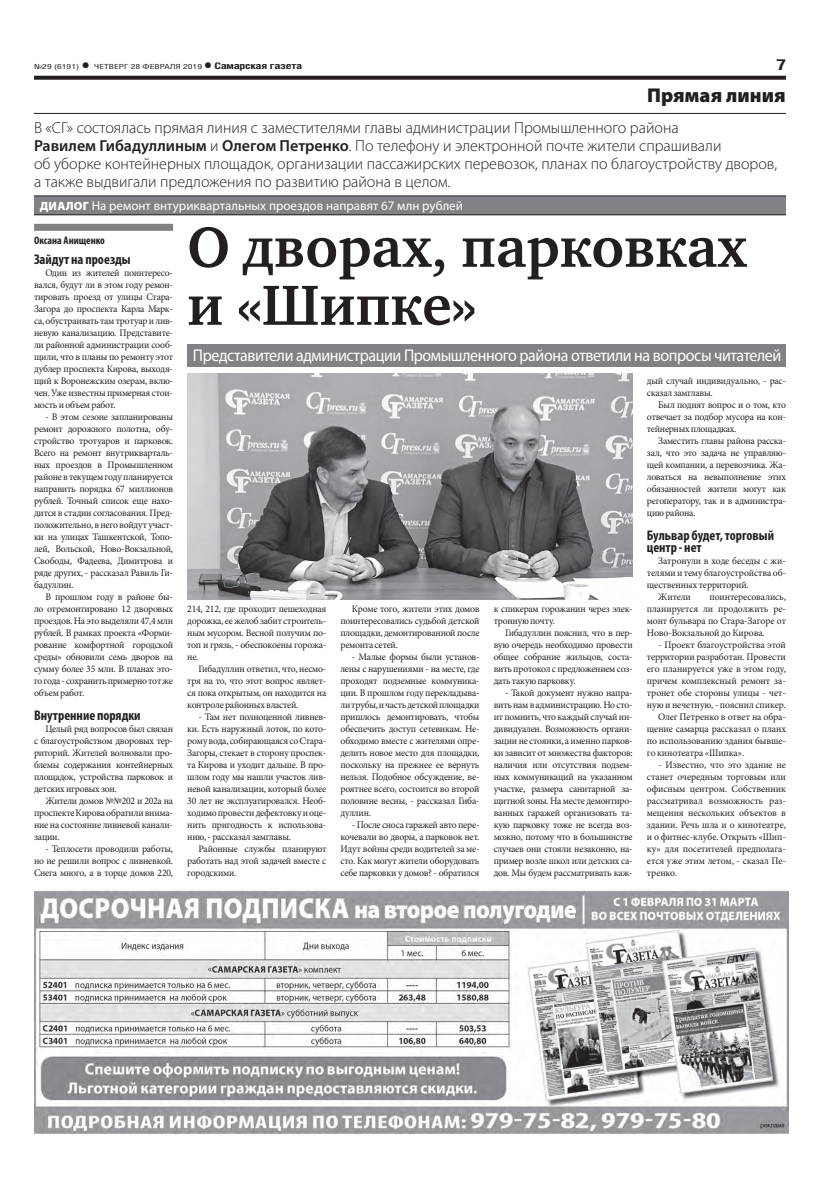
<style>
.page{position:relative;width:820px;height:1191px;background:#fff}
.page>*{position:absolute;margin:0;border:0;box-sizing:border-box;transform-origin:0 0}
.t1{font:700 58px/58px "Charter C";color:#231f20}
.t2{font:900 20px "Myriad Pro";color:#231f20}
.t3{font:17px "Myriad Pro";letter-spacing:-.025em;color:#fff;scale:.94 1}
.t4{font:300 16px/18px "Myriad Pro";color:#231f20}
.t5{font:700 15px "Helios Cond";color:#231f20;scale:1.4 1}
.t6{font:700 condensed 14px/12px "Myriad Pro";color:#231f20}
.t7{font:13px "Myriad Pro";color:#fff}
.t8{font:700 condensed 11px "Myriad Pro";color:#231f20}
.t9{font:10px/12px "Minion Pro";letter-spacing:-.02em;color:#231f20;text-align:justify}
.t10{font:700 9px "Helios Cond";letter-spacing:-.02em;color:#231f20;scale:1.4 1}
.t11{font:7px "Helios Cond";color:#231f20;scale:1.4 1}
.s1{font-weight:700;font-size:16px}
.s2{font-size:16px}
.s3{font-weight:600}
.s4{font-weight:900;font-size:12px}
</style>
<div class="page">
<svg style="left:34px;top:76px;width:751px;height:4px;background:#322f2f"></svg>
<div style="left:34px;top:196px;width:751px;height:19px;background:#808285"></div>
<hr style="left:34px;top:196px;width:751px;height:1px;background:#231f20">
<hr style="left:34px;top:214px;width:751px;height:1px;background:#231f20">
<div style="left:34px;top:224px;width:139px;height:7px;background:#808285"></div>
<div style="left:187px;top:344px;width:598px;height:22px;background:#808285"></div>
<img style="left:34px;top:889px;width:753px;height:245px">
<img style="left:187px;top:373px;width:445px;height:227px">
<hr style="left:34px;top:113px;width:751px;height:1px;background:#231f20">
<p class="t11" style="left:34px;top:63px;width:121px">№29 (6191) <span class="s1">•</span> ЧЕТВЕРГ 28 ФЕВРАЛЯ 2019</p>
<p class="t10" style="left:204px;top:61px;width:72px"><span class="s2">•</span> Самарская газета</p>
<h3 class="t5" style="left:775px;top:55px;width:9px">7</h3>
<h2 class="t2" style="left:647px;top:84px;width:140px">Прямая линия</h2>
<p class="t4" style="left:34px;top:118px;width:744px">В «СГ» состоялась прямая линия с заместителями главы администрации Промышленного района<br><span class="s3">Равилем Гибадуллиным</span> и <span class="s3">Олегом Петренко</span>. По телефону и электронной почте жители спрашивали<br>об уборке контейнерных площадок, организации пассажирских перевозок, планах по благоустройству дворов, а также выдвигали предложения по развитию района в целом.</p>
<h3 class="t7" style="left:40px;top:198px;width:424px"><span class="s4">ДИАЛОГ</span> На ремонт внтуриквартальных проездов направят 67 млн рублей</h3>
<p class="t8" style="left:34px;top:234px;width:72px">Оксана Анищенко</p>
<h3 class="t6" style="left:34px;top:253px;width:98px">Зайдут на проезды</h3>
<p class="t9" style="left:34px;top:267px;width:140px;text-indent:11px">Один из жителей поинтересо&shy;вался, будут ли в этом году ремон&shy;тировать проезд от улицы Стара-Загора до проспекта Карла Марк&shy;са, обустраивать там тротуар и лив&shy;невую канализацию. Представите&shy;ли районной администрации сооб&shy;щили, что в планы по ремонту этот дублер проспекта Кирова, выходя&shy;щий к Воронежским озерам, вклю&shy;чен. Уже известны примерная стои&shy;мость и объем работ.</p>
<p class="t9" style="left:34px;top:411px;width:140px;text-indent:11px">- В этом сезоне запланированы ремонт дорожного полотна, обу&shy;стройство тротуаров и парковок.<br>Всего на ремонт внутрикварталь&shy;ных проездов в Промышленном районе в текущем году планируется направить порядка 67 миллионов рублей. Точный список еще нахо&shy;дится в стадии согласования. Пред&shy;положительно, в него войдут участ&shy;ки на улицах Ташкентской, Топо&shy;лей, Вольской, Ново-Вокзальной, Свободы, Фадеева, Димитрова и ряде других, - рассказал Равиль Ги&shy;бадуллин.</p>
<p class="t9" style="left:34px;top:591px;width:140px;text-indent:11px">В прошлом году в районе бы&shy;ло отремонтировано 12 дворовых проездов. На это выделяли 47,4 млн рублей. В рамках проекта «Форми&shy;рование комфортной городской среды» обновили семь дворов на сумму более 35 млн. В планах это&shy;го года - сохранить примерно тот же объем работ.</p>
<h3 class="t6" style="left:34px;top:709px;width:108px">Внутренние порядки</h3>
<p class="t9" style="left:34px;top:723px;width:140px;text-indent:11px">Целый ряд вопросов был связан с благоустройством дворовых тер&shy;риторий. Жителей волновали про&shy;блемы содержания контейнерных площадок, устройства парковок и детских игровых зон.</p>
<p class="t9" style="left:34px;top:795px;width:140px;text-indent:11px">Жители домов №№202 и 202а на проспекте Кирова обратили внима&shy;ние на состояние ливневой канали&shy;зации.</p>
<p class="t9" style="left:34px;top:843px;width:140px;text-indent:11px">- Теплосети проводили работы, но не решили вопрос с ливневкой.<br>Снега много, а в торце домов 220,</p>
<h1 class="t1" style="left:187px;top:219px;width:561px">О дворах, парковках и «Шипке»</h1>
<h3 class="t3" style="left:193px;top:344px;width:627px">Представители администрации Промышленного района ответили на вопросы читателей</h3>
<p class="t9" style="left:187px;top:603px;width:140px">214, 212, где проходит пешеходная дорожка, ее желоб забит строитель&shy;ным мусором. Весной получим по&shy;топ и грязь, - обеспокоены горожа&shy;не.</p>
<p class="t9" style="left:187px;top:663px;width:140px;text-indent:11px">Гибадуллин ответил, что, несмо&shy;тря на то, что этот вопрос являет&shy;ся пока открытым, он находится на контроле районных властей.</p>
<p class="t9" style="left:187px;top:711px;width:140px;text-indent:11px">- Там нет полноценной ливнев&shy;ки. Есть наружный лоток, по кото&shy;рому вода, собирающаяся со Стара-Загоры, стекает в сторону проспек&shy;та Кирова и уходит дальше. В про&shy;шлом году мы нашли участок лив&shy;невой канализации, который более 30 лет не эксплуатировался. Необ&shy;ходимо провести дефектовку и оце&shy;нить пригодность к использова&shy;нию, - рассказал замглавы.</p>
<p class="t9" style="left:187px;top:843px;width:140px;text-indent:11px">Районные службы планируют работать над этой задачей вместе с городскими.</p>
<p class="t9" style="left:340px;top:603px;width:140px;text-indent:11px">Кроме того, жители этих домов поинтересовались судьбой детской площадки, демонтированной после ремонта сетей.</p>
<p class="t9" style="left:340px;top:651px;width:140px;text-indent:11px">- Малые формы были установ&shy;лены с нарушениями - на месте, где проходят подземные коммуника&shy;ции. В прошлом году перекладыва&shy;ли трубы, и часть детской площадки пришлось демонтировать, чтобы обеспечить доступ сетевикам. Не&shy;обходимо вместе с жителями опре&shy;делить новое место для площадки, поскольку на прежнее ее вернуть нельзя. Подобное обсуждение, ве&shy;роятнее всего, состоится во второй половине весны, - рассказал Гиба&shy;дуллин.</p>
<p class="t9" style="left:340px;top:819px;width:140px;text-indent:11px">- После сноса гаражей авто пере&shy;кочевали во дворы, а парковок нет.<br>Идут войны среди водителей за ме&shy;сто. Как могут жители оборудовать себе парковки у домов? - обратился</p>
<p class="t9" style="left:493px;top:603px;width:140px">к спикерам горожанин через элек&shy;тронную почту.</p>
<p class="t9" style="left:493px;top:627px;width:140px;text-indent:11px">Гибадуллин пояснил, что в пер&shy;вую очередь необходимо провести общее собрание жильцов, соста&shy;вить протокол с предложением соз&shy;дать такую парковку.</p>
<p class="t9" style="left:493px;top:687px;width:140px;text-indent:11px">- Такой документ нужно напра&shy;вить нам в администрацию. Но сто&shy;ит помнить, что каждый случай ин&shy;дивидуален. Возможность органи&shy;зации не стоянки, а именно парков&shy;ки зависит от множества факторов: наличия или отсутствия подзем&shy;ных коммуникаций на указанном участке, размера санитарной за&shy;щитной зоны. На месте демонтиро&shy;ванных гаражей организовать та&shy;кую парковку тоже не всегда воз&shy;можно, потому что в большинстве случаев они стояли незаконно, на&shy;пример возле школ или детских са&shy;дов. Мы будем рассматривать каж-</p>
<p class="t9" style="left:646px;top:375px;width:140px">дый случай индивидуально, - рас&shy;сказал замглавы.</p>
<p class="t9" style="left:646px;top:399px;width:140px;text-indent:11px">Был поднят вопрос и о том, кто отвечает за подбор мусора на кон&shy;тейнерных площадках.</p>
<p class="t9" style="left:646px;top:435px;width:140px;text-indent:11px">Заместить главы района расска&shy;зал, что это задача не управляю&shy;щей компании, а перевозчика. Жа&shy;ловаться на невыполнение этих обязанностей жители могут как регоператору, так и в администра&shy;цию района.</p>
<h3 class="t6" style="left:646px;top:529px;width:129px">Бульвар будет, торговый центр - нет</h3>
<p class="t9" style="left:658px;top:555px;width:129px">Затронули в ходе беседы с жи-</p>
<p class="t9" style="left:646px;top:567px;width:140px">телями и тему благоустройства об-</p>
<p class="t9" style="left:646px;top:579px;width:103px">щественных территорий.</p>
<p class="t9" style="left:658px;top:591px;width:34px">Жители</p>
<p class="t9" style="left:646px;top:591px;width:140px;text-indent:62px">поинтересовались, планируется ли продолжить ре&shy;монт бульвара по Стара-Загоре от Ново-Вокзальной до Кирова.</p>
<p class="t9" style="left:658px;top:639px;width:129px">- Проект благоустройства этой</p>
<p class="t9" style="left:646px;top:651px;width:140px">территории разработан. Провести</p>
<p class="t9" style="left:646px;top:663px;width:140px">его планируется уже в этом году,</p>
<p class="t9" style="left:646px;top:675px;width:140px">причем комплексный ремонт за-</p>
<p class="t9" style="left:646px;top:687px;width:140px">тронет обе стороны улицы - чет-</p>
<p class="t9" style="left:646px;top:699px;width:140px">ную и нечетную, - пояснил спикер.</p>
<p class="t9" style="left:658px;top:711px;width:129px">Олег Петренко в ответ на обра-</p>
<p class="t9" style="left:646px;top:723px;width:140px">щение самарца рассказал о планх</p>
<p class="t9" style="left:646px;top:735px;width:140px">по использованию здания бывше-</p>
<p class="t9" style="left:646px;top:747px;width:99px">го кинотеатра «Шипка».</p>
<p class="t9" style="left:646px;top:759px;width:140px;text-indent:11px">- Известно, что это здание не станет очередным торговым или офисным центром. Собственник рассматривал возможность раз&shy;мещения нескольких объектов в здании. Речь шла и о кинотеатре, и о фитнес-клубе. Открыть «Шип&shy;ку» для посетителей предполага&shy;ется уже этим летом, - сказал Пе&shy;тренко.</p>
</div>
